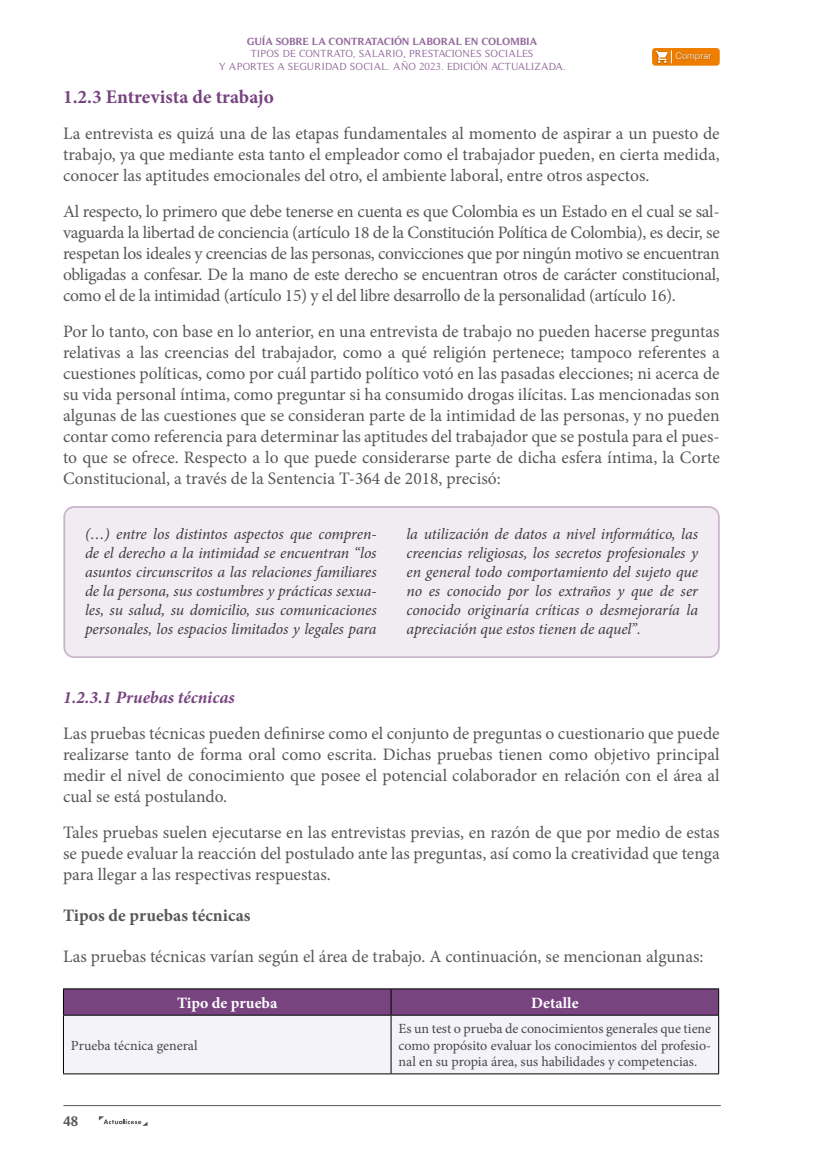
<style>
.page{position:relative;width:819px;height:1166px;background:#fff}
.page>*{position:absolute;margin:0;border:0;box-sizing:border-box;transform-origin:0 0}
.t1{font:700 19.25px "Minion Pro";color:#774480}
.t2{font:17.5px/21px "Minion Pro";letter-spacing:-.005em;color:#575756;text-align:justify}
.t3{font:italic 700 17.5px "Minion Pro";color:#774480}
.t4{font:700 17.5px "Minion Pro";color:#575756}
.t5{font:italic 15.75px/18.9px "Minion Pro";letter-spacing:-.005em;color:#3c3c3b;text-align:justify}
.t6{font:700 15.75px "Minion Pro";letter-spacing:.005em;color:#fff}
.t7{font:14px/16.8px "Minion Pro";color:#474746;text-align:justify}
.t8{font:700 14px "Timeless";color:#575756}
.t9{font:10.5px/12.6px "Timeless";color:#92689a;text-align:center}
.t10{font:700 10.5px "Timeless";color:#92689a}
.t11{font:300 9.1px "Helvetica";color:#fff}
</style>
<div class="page">
<hr style="left:63px;top:1105px;width:657px;height:1px;background:#575756">
<svg style="left:99px;top:1116px;width:48px;height:10px"></svg>
<div style="left:652px;top:48px;width:67px;height:18px;background:#ef7d00;border-radius:3px"></div>
<div style="left:674px;top:52px;width:38px;height:10px;background:#000;opacity:.28"></div>
<div style="left:654px;top:50px;width:14px;height:14px;background:#000;opacity:.28"></div>
<svg style="left:655px;top:50px;width:17px;height:14px"></svg>
<div style="left:64px;top:507px;width:654px;height:150px;background:#f1ecf2;border-radius:10px"></div>
<div style="left:63px;top:506px;width:656px;height:152px;border:2px solid #c9b4cc;border-radius:10px"></div>
<div style="left:64px;top:1016px;width:654px;height:57px;background:#f4f3fa"></div>
<hr style="left:63px;top:1015px;width:1px;height:58px;background:#000">
<hr style="left:718px;top:1015px;width:1px;height:58px;background:#000">
<hr style="left:63px;top:988px;width:328px;height:1px;background:#000">
<hr style="left:391px;top:988px;width:328px;height:1px;background:#000">
<svg style="left:63px;top:989px;width:656px;height:26px;background:#72417b"></svg>
<hr style="left:63px;top:1015px;width:328px;height:1px;background:#000">
<hr style="left:391px;top:1015px;width:328px;height:1px;background:#000">
<hr style="left:390px;top:1015px;width:1px;height:58px;background:#000">
<hr style="left:63px;top:1073px;width:328px;height:1px;background:#000">
<hr style="left:391px;top:1073px;width:328px;height:1px;background:#000">
<p class="t10" style="left:247px;top:35px;width:292px">GUÍA SOBRE LA CONTRATACIÓN LABORAL EN COLOMBIA</p>
<p class="t9" style="left:219px;top:48px;width:348px">TIPOS DE CONTRATO, SALARIO, PRESTACIONES SOCIALES<br>Y APORTES A SEGURIDAD SOCIAL. AÑO 2023. EDICIÓN ACTUALIZADA.</p>
<p class="t11" style="left:675px;top:48px;width:38px">Comprar</p>
<p class="t1" style="left:63px;top:84px;width:212px">1.2.3 Entrevista de trabajo</p>
<p class="t2" style="left:63px;top:123px;width:658px">La entrevista es quizá una de las etapas fundamentales al momento de aspirar a un puesto de trabajo, ya que mediante esta tanto el empleador como el trabajador pueden, en cierta medida, conocer las aptitudes emocionales del otro, el ambiente laboral, entre otros aspectos.</p>
<p class="t2" style="left:63px;top:201px;width:658px">Al respecto, lo primero que debe tenerse en cuenta es que Colombia es un Estado en el cual se sal&shy;vaguarda la libertad de conciencia (artículo 18 de la Constitución Política de Colombia), es decir, se respetan los ideales y creencias de las personas, convicciones que por ningún motivo se encuentran obligadas a confesar. De la mano de este derecho se encuentran otros de carácter constitucional, como el de la intimidad (artículo 15) y el del libre desarrollo de la personalidad (artículo 16).</p>
<p class="t2" style="left:63px;top:321px;width:658px">Por lo tanto, con base en lo anterior, en una entrevista de trabajo no pueden hacerse preguntas relativas a las creencias del trabajador, como a qué religión pertenece; tampoco referentes a cuestiones políticas, como por cuál partido político votó en las pasadas elecciones; ni acerca de su vida personal íntima, como preguntar si ha consumido drogas ilícitas. Las mencionadas son algunas de las cuestiones que se consideran parte de la intimidad de las personas, y no pueden contar como referencia para determinar las aptitudes del trabajador que se postula para el pues&shy;to que se ofrece. Respecto a lo que puede considerarse parte de dicha esfera íntima, la Corte Constitucional, a través de la Sentencia T-364 de 2018, precisó:</p>
<p class="t5" style="left:85px;top:525px;width:293px">(…) entre los distintos aspectos que compren&shy;de el derecho a la intimidad se encuentran “los asuntos circunscritos a las relaciones familiares de la persona, sus costumbres y prácticas sexua&shy;les, su salud, su domicilio, sus comunicaciones personales, los espacios limitados y legales para</p>
<p class="t5" style="left:406px;top:525px;width:293px">la utilización de datos a nivel informático, las creencias religiosas, los secretos profesionales y en general todo comportamiento del sujeto que no es conocido por los extraños y que de ser conocido originaría críticas o desmejoraría la apreciación que estos tienen de aquel”.</p>
<p class="t3" style="left:63px;top:685px;width:173px">1.2.3.1 Pruebas técnicas</p>
<p class="t2" style="left:63px;top:723px;width:658px">Las pruebas técnicas pueden definirse como el conjunto de preguntas o cuestionario que puede realizarse tanto de forma oral como escrita. Dichas pruebas tienen como objetivo principal medir el nivel de conocimiento que posee el potencial colaborador en relación con el área al cual se está postulando.</p>
<p class="t2" style="left:63px;top:822px;width:658px">Tales pruebas suelen ejecutarse en las entrevistas previas, en razón de que por medio de estas se puede evaluar la reacción del postulado ante las preguntas, así como la creatividad que tenga para llegar a las respectivas respuestas.</p>
<p class="t4" style="left:63px;top:903px;width:189px">Tipos de pruebas técnicas</p>
<p class="t2" style="left:63px;top:945px;width:642px">Las pruebas técnicas varían según el área de trabajo. A continuación, se mencionan algunas:</p>
<p class="t6" style="left:177px;top:991px;width:102px">Tipo de prueba</p>
<p class="t6" style="left:531px;top:991px;width:49px">Detalle</p>
<p class="t7" style="left:71px;top:1037px;width:128px">Prueba técnica general</p>
<p class="t7" style="left:398px;top:1020px;width:314px">Es un test o prueba de conocimientos generales que tiene como propósito evaluar los conocimientos del profesio&shy;nal en su propia área, sus habilidades y competencias.</p>
<p class="t8" style="left:63px;top:1113px;width:16px">48</p>
</div>
